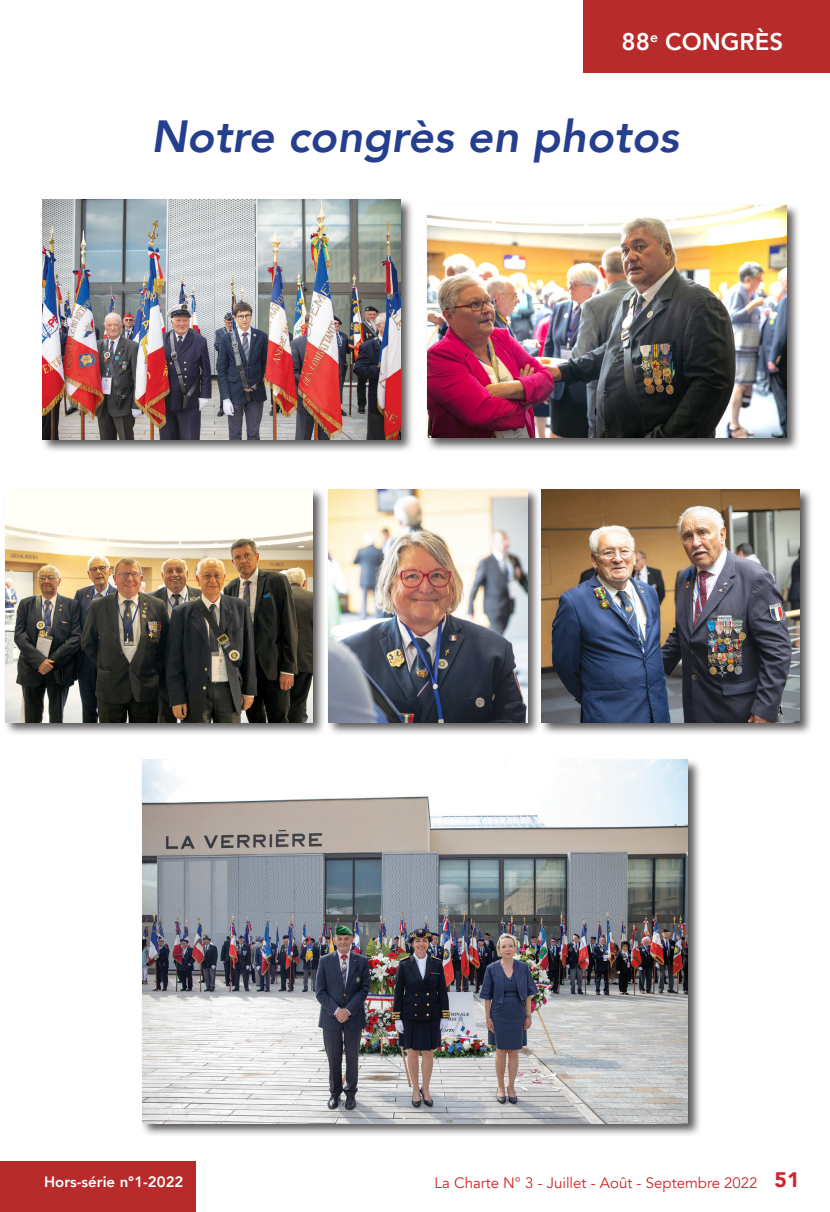
<style>
.page{position:relative;width:830px;height:1212px;background:#fff}
.page>*{position:absolute;margin:0;border:0;box-sizing:border-box;transform-origin:0 0}
.TITRE{font:italic 800 45px "Avenir";color:#253f8e}
.t1{font:800 24px "Avenir";color:#fff}
.t2{font:15px "Avenir";color:#d02627}
.t3{font:800 15px "Avenir";color:#fff}
.s1{font-weight:900;font-size:21px;color:#d1232a}
</style>
<div class="page">
<div style="left:40px;top:198px;width:374px;height:256px;background:#231f20;opacity:.75"></div>
<img style="left:43px;top:200px;width:357px;height:239px">
<div style="left:140px;top:758px;width:561px;height:379px;background:#231f20;opacity:.75"></div>
<img style="left:142px;top:760px;width:545px;height:363px">
<div style="left:3px;top:487px;width:323px;height:249px;background:#231f20;opacity:.75"></div>
<img style="left:5px;top:490px;width:307px;height:232px">
<div style="left:539px;top:487px;width:274px;height:249px;background:#231f20;opacity:.75"></div>
<img style="left:541px;top:490px;width:258px;height:232px">
<div style="left:425px;top:203px;width:375px;height:249px;background:#231f20;opacity:.75"></div>
<img style="left:427px;top:206px;width:358px;height:232px">
<div style="left:326px;top:487px;width:215px;height:249px;background:#231f20;opacity:.75"></div>
<img style="left:328px;top:490px;width:199px;height:232px">
<div style="left:583px;top:0;width:246px;height:73px;background:#b72b2b"></div>
<div style="left:0;top:1161px;width:196px;height:51px;background:#b72b2b"></div>
<h2 class="t1" style="left:621px;top:22px;width:163px">88<sup>e</sup> CONGRÈS</h2>
<p class="TITRE" style="left:151px;top:109px;width:529px">Notre congrès en photos</p>
<p class="t3" style="left:44px;top:1170px;width:141px">Hors-série n°1-2022</p>
<p class="t2" style="left:434px;top:1173px;width:366px">La Charte N° 3 - Juillet - Août - Septembre 2022 <span class="s1">51</span></p>
</div>
